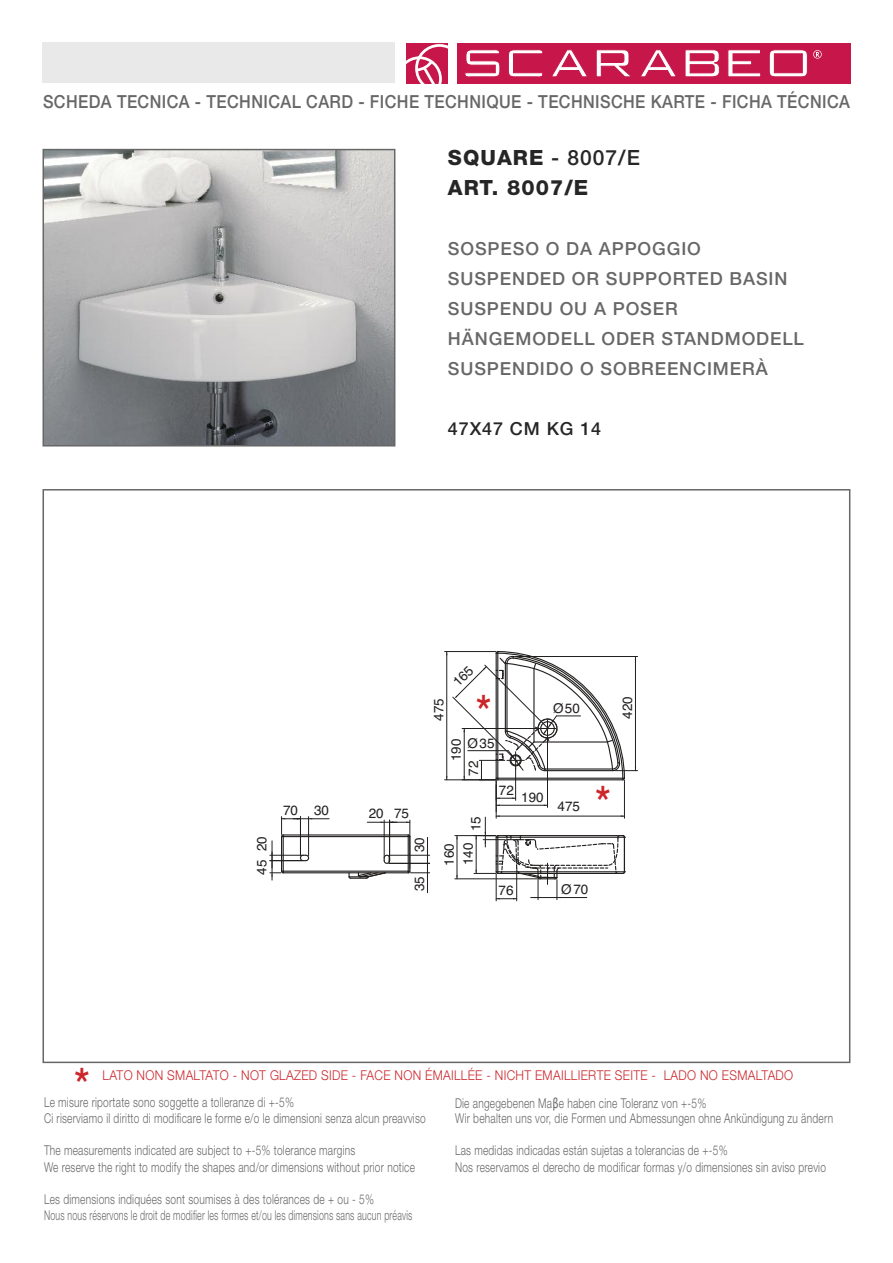
<style>
.page{position:relative;width:893px;height:1263px;background:#fff}
.page>*{position:absolute;margin:0;border:0;box-sizing:border-box;transform-origin:0 0}
.t1{font:500 45px "Helvetica Neue";color:#cc262b;scale:.9 1}
.t2{font:800 21px/30px "Helvetica Neue";letter-spacing:.05em;color:#272627}
.t3{font:500 18px/30px "Helvetica Neue";letter-spacing:.05em;color:#686768}
.t4{font:500 18px "Helvetica Neue";letter-spacing:.025em;color:#686768;scale:.9 1}
.t5{font:500 18px "Helvetica Neue";letter-spacing:.05em;color:#272627}
.t6{font:300 13.5px/16.2px "Helvetica Neue";letter-spacing:.025em;color:#686768;scale:.75 1}
.t7{font:300 13.5px "Helvetica Neue";letter-spacing:.025em;color:#cc262b;scale:.9 1}
.t8{font:13.5px "Anonymous 312+WFHMGH";color:#211f1e}
.t9{font:13.5px "Anonymous 310+OBRHJY";color:#211f1e}
.t10{font:13.5px "Helvetica+VCXEZJ";color:#211f1e}
.t11{font:13.5px "Anonymous 311+OEANLZ";color:#211f1e}
.t12{font:13.5px "Anonymous 307+SFPAAO";color:#211f1e}
.t13{font:13.5px "Anonymous 308+ZVQANW";color:#211f1e}
.t14{font:13.5px "Anonymous 309+QUSUSL";color:#211f1e}
.s1{font-weight:500}
.s2{font-family:"Anonymous 308+ZVQANW"}
.s3{font-family:"Lucida Grande";font-weight:400}
</style>
<div class="page">
<div style="left:457px;top:43px;width:393px;height:40px;background:#c6164a"></div>
<div style="left:406px;top:43px;width:41px;height:40px;background:#c6164a"></div>
<svg style="left:406px;top:44px;width:41px;height:39px"></svg>
<svg style="left:465px;top:49px;width:35px;height:28px"></svg>
<svg style="left:508px;top:49px;width:35px;height:28px"></svg>
<svg style="left:552px;top:49px;width:35px;height:28px"></svg>
<svg style="left:596px;top:49px;width:34px;height:28px"></svg>
<svg style="left:641px;top:49px;width:35px;height:28px"></svg>
<svg style="left:685px;top:49px;width:35px;height:28px"></svg>
<svg style="left:728px;top:49px;width:33px;height:28px"></svg>
<svg style="left:769px;top:50px;width:37px;height:27px"></svg>
<div style="left:774px;top:54px;width:28px;height:19px;border:1px solid #c6164a"></div>
<div style="left:769px;top:50px;width:39px;height:27px;border:1px solid #c6164a;border-radius:7px"></div>
<svg style="left:813px;top:50px;width:9px;height:9px"></svg>
<div style="left:43px;top:43px;width:352px;height:40px;background:#e9e9e9"></div>
<img style="left:46px;top:152px;width:346px;height:291px">
<div style="left:43px;top:149px;width:352px;height:297px;border:2px solid #686768"></div>
<hr style="left:409px;top:837px;width:1px;height:34px;background:#211f1e">
<hr style="left:283px;top:872px;width:125px;height:1px;background:#211f1e">
<hr style="left:283px;top:836px;width:125px;height:1px;background:#211f1e">
<hr style="left:408px;top:837px;width:1px;height:34px;background:#211f1e">
<hr style="left:283px;top:871px;width:125px;height:1px;background:#211f1e">
<hr style="left:283px;top:834px;width:125px;height:1px;background:#211f1e">
<svg style="left:348px;top:871px;width:39px;height:8px"></svg>
<svg style="left:383px;top:854px;width:8px;height:10px"></svg>
<hr style="left:445px;top:651px;width:51px;height:1px;background:#211f1e">
<hr style="left:445px;top:779px;width:51px;height:1px;background:#211f1e">
<hr style="left:496px;top:780px;width:1px;height:38px;background:#211f1e">
<hr style="left:624px;top:780px;width:1px;height:38px;background:#211f1e">
<hr style="left:485px;top:817px;width:1px;height:30px;background:#211f1e">
<hr style="left:455px;top:835px;width:41px;height:1px;background:#211f1e">
<hr style="left:455px;top:878px;width:82px;height:1px;background:#211f1e">
<hr style="left:457px;top:836px;width:1px;height:43px;background:#211f1e">
<hr style="left:293px;top:818px;width:36px;height:1px;background:#211f1e">
<svg style="left:270px;top:816px;width:42px;height:64px"></svg>
<svg style="left:407px;top:870px;width:23px;height:4px"></svg>
<hr style="left:427px;top:856px;width:1px;height:37px;background:#211f1e">
<hr style="left:389px;top:863px;width:41px;height:1px;background:#211f1e">
<hr style="left:389px;top:855px;width:41px;height:1px;background:#211f1e">
<hr style="left:427px;top:837px;width:1px;height:34px;background:#211f1e">
<hr style="left:410px;top:820px;width:1px;height:49px;background:#211f1e">
<svg style="left:397px;top:822px;width:13px;height:1px"></svg>
<hr style="left:389px;top:820px;width:1px;height:37px;background:#211f1e">
<hr style="left:384px;top:820px;width:1px;height:37px;background:#211f1e">
<hr style="left:367px;top:822px;width:30px;height:1px;background:#211f1e">
<svg style="left:474px;top:832px;width:152px;height:69px"></svg>
<svg style="left:446px;top:651px;width:192px;height:166px"></svg>
<h3 class="t4" style="left:43px;top:95px;width:898px">SCHEDA TECNICA - TECHNICAL CARD - FICHE TECHNIQUE - TECHNISCHE KARTE - FICHA TÉCNICA</h3>
<h2 class="t2" style="left:448px;top:145px;width:193px">SQUARE <span class="s1">- 8007/E<br></span>ART. 8007/E</h2>
<h3 class="t3" style="left:448px;top:236px;width:357px">SOSPESO O DA APPOGGIO<br>SUSPENDED OR SUPPORTED BASIN<br>SUSPENDU OU A POSER<br>HÄNGEMODELL ODER STANDMODELL<br>SUSPENDIDO O SOBREENCIMERÀ</h3>
<h3 class="t5" style="left:448px;top:422px;width:155px">47X47 CM KG 14</h3>
<p class="t8" style="left:250px;top:851px;width:17px;rotate:-90deg">20</p>
<p class="t8" style="left:250px;top:874px;width:17px;rotate:-90deg">45</p>
<p class="t8" style="left:283px;top:798px;width:47px">70 30</p>
<p class="t8" style="left:369px;top:802px;width:42px">20 75</p>
<p class="t8" style="left:408px;top:852px;width:17px;rotate:-90deg">30</p>
<p class="t8" style="left:408px;top:891px;width:17px;rotate:-90deg">35</p>
<p class="t10" style="left:427px;top:721px;width:24px;rotate:-90deg">475</p>
<h1 class="t1" style="left:476px;top:695px;width:18px">*</h1>
<p class="t14" style="left:468px;top:732px;width:29px"><span class="s2">Ø</span>35</p>
<p class="t11" style="left:445px;top:761px;width:24px;rotate:-90deg">190</p>
<p class="t9" style="left:462px;top:776px;width:17px;rotate:-90deg">72</p>
<p class="t8" style="left:437px;top:866px;width:24px;rotate:-90deg">160</p>
<p class="t9" style="left:464px;top:831px;width:17px;rotate:-90deg">15</p>
<p class="t9" style="left:457px;top:865px;width:24px;rotate:-90deg">140</p>
<p class="t9" style="left:499px;top:779px;width:17px">72</p>
<p class="t11" style="left:521px;top:786px;width:24px">190</p>
<p class="t13" style="left:553px;top:697px;width:28px">Ø50</p>
<p class="t10" style="left:557px;top:794px;width:24px">475</p>
<p class="t8" style="left:499px;top:878px;width:17px">76</p>
<p class="t8" style="left:561px;top:877px;width:29px">Ø70</p>
<h1 class="t1" style="left:595px;top:786px;width:18px">*</h1>
<p class="t12" style="left:616px;top:719px;width:24px;rotate:-90deg">420</p>
<h1 class="t1" style="left:74px;top:1067px;width:18px">*</h1>
<p class="t7" style="left:103px;top:1070px;width:769px">LATO NON SMALTATO - NOT GLAZED SIDE - FACE NON ÉMAILLÉE - NICHT EMAILLIERTE SEITE - LADO NO ESMALTADO</p>
<p class="t6" style="left:44px;top:1095px;width:511px">Le misure riportate sono soggette a tolleranze di +-5%<br>Ci riserviamo il diritto di modificare le forme e/o le dimensioni senza alcun preavviso</p>
<p class="t6" style="left:44px;top:1144px;width:496px">The measurements indicated are subject to +-5% tolerance margins<br>We reserve the right to modify the shapes and/or dimensions without prior notice</p>
<p class="t6" style="left:44px;top:1192px;width:493px">Les dimensions indiquées sont soumises à des tolérances de + ou - 5%<br>Nous nous réservons le droit de modifier les formes et/ou les dimensions sans aucun préavis</p>
<p class="t6" style="left:455px;top:1096px;width:506px;line-height:15.3px">Die angegebenen Ma<span class="s3">β</span>e haben cine Toleranz von +-5%<br>Wir behalten uns vor, die Formen und Abmessungen ohne Ankündigung zu ändern</p>
<p class="t6" style="left:455px;top:1144px;width:496px">Las medidas indicadas están sujetas a tolerancias de +-5%<br>Nos reservamos el derecho de modificar formas y/o dimensiones sin aviso previo</p>
</div>
